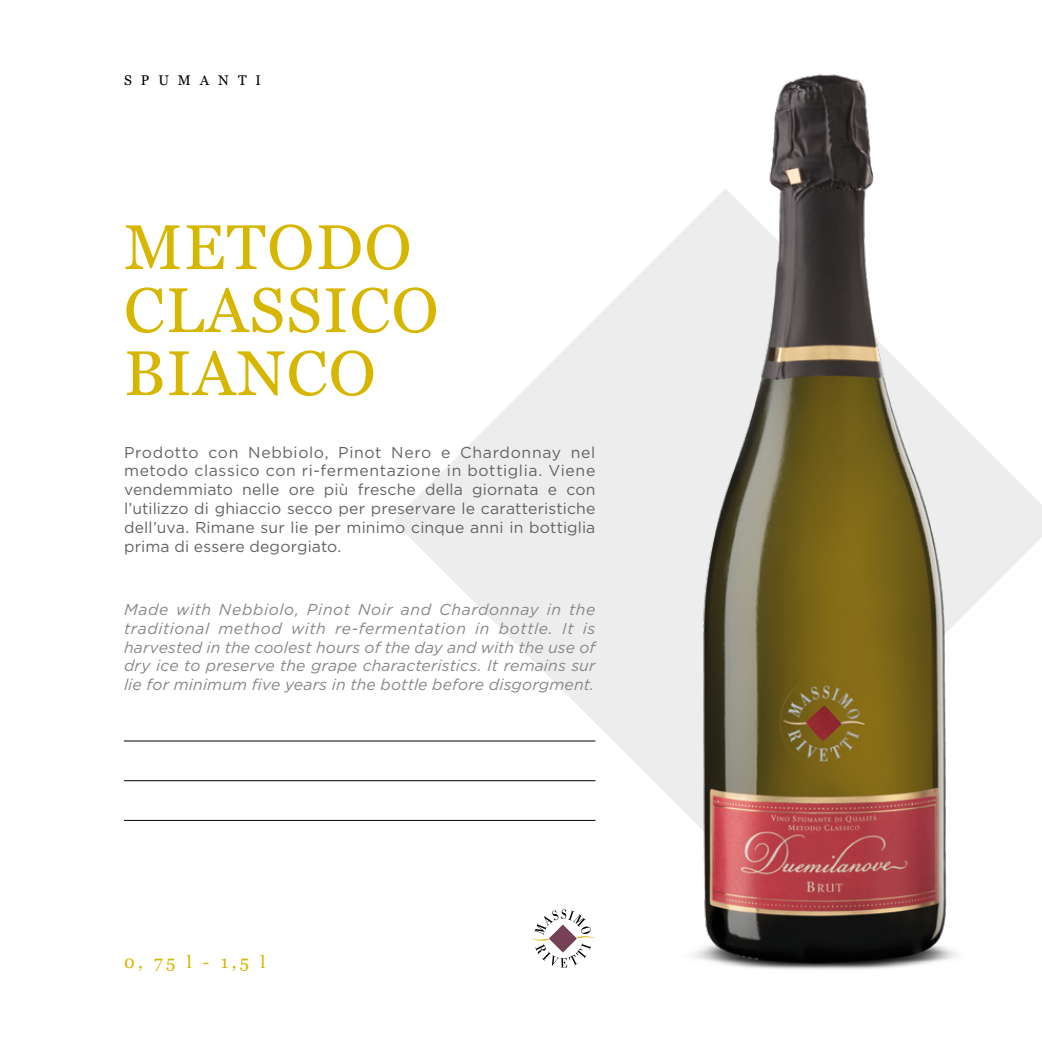
<style>
.page{position:relative;width:1042px;height:1042px;background:#fff}
.page>*{position:absolute;margin:0;border:0;box-sizing:border-box;transform-origin:0 0}
.t1{font:63px/63px "Georgia";letter-spacing:.025em;color:#d7b600}
.t2{font:17.5px "Georgia";color:#d7b600}
.t3{font:15.75px/18.9px "Gotham";letter-spacing:.01em;color:#646363;text-align:justify}
.t4{font:italic 15.75px/18.9px "Gotham";letter-spacing:.01em;color:#878787;text-align:justify}
.t5{font:14px "Georgia";color:#000}
</style>
<div class="page">
<svg style="left:393px;top:239px;width:649px;height:582px"></svg>
<img style="left:675px;top:74px;width:295px;height:896px">
<svg style="left:531px;top:909px;width:64px;height:58px"></svg>
<hr style="left:124px;top:820px;width:471px;height:1px;background:#000">
<hr style="left:124px;top:780px;width:471px;height:1px;background:#000">
<hr style="left:124px;top:741px;width:471px;height:1px;background:#000">
<p class="t5" style="left:124px;top:70px;width:139px">S P U M A N T I</p>
<h1 class="t1" style="left:124px;top:213px;width:316px">METODO<br>CLASSICO<br>BIANCO</h1>
<p class="t3" style="left:124px;top:442px;width:473px">Prodotto con Nebbiolo, Pinot Nero e Chardonnay nel metodo classico con ri-fermentazione in bottiglia. Viene vendemmiato nelle ore più fresche della giornata e con l’utilizzo di ghiaccio secco per preservare le caratteristiche dell’uva. Rimane sur lie per minimo cinque anni in bottiglia prima di essere degorgiato.</p>
<p class="t4" style="left:124px;top:599px;width:473px">Made with Nebbiolo, Pinot Noir and Chardonnay in the traditional method with re-fermentation in bottle. It is harvested in the coolest hours of the day and with the use of dry ice to preserve the grape characteristics. It remains sur lie for minimum five years in the bottle before disgorgment.</p>
<p class="t2" style="left:124px;top:949px;width:143px">0, 75 l - 1,5 l</p>
</div>
